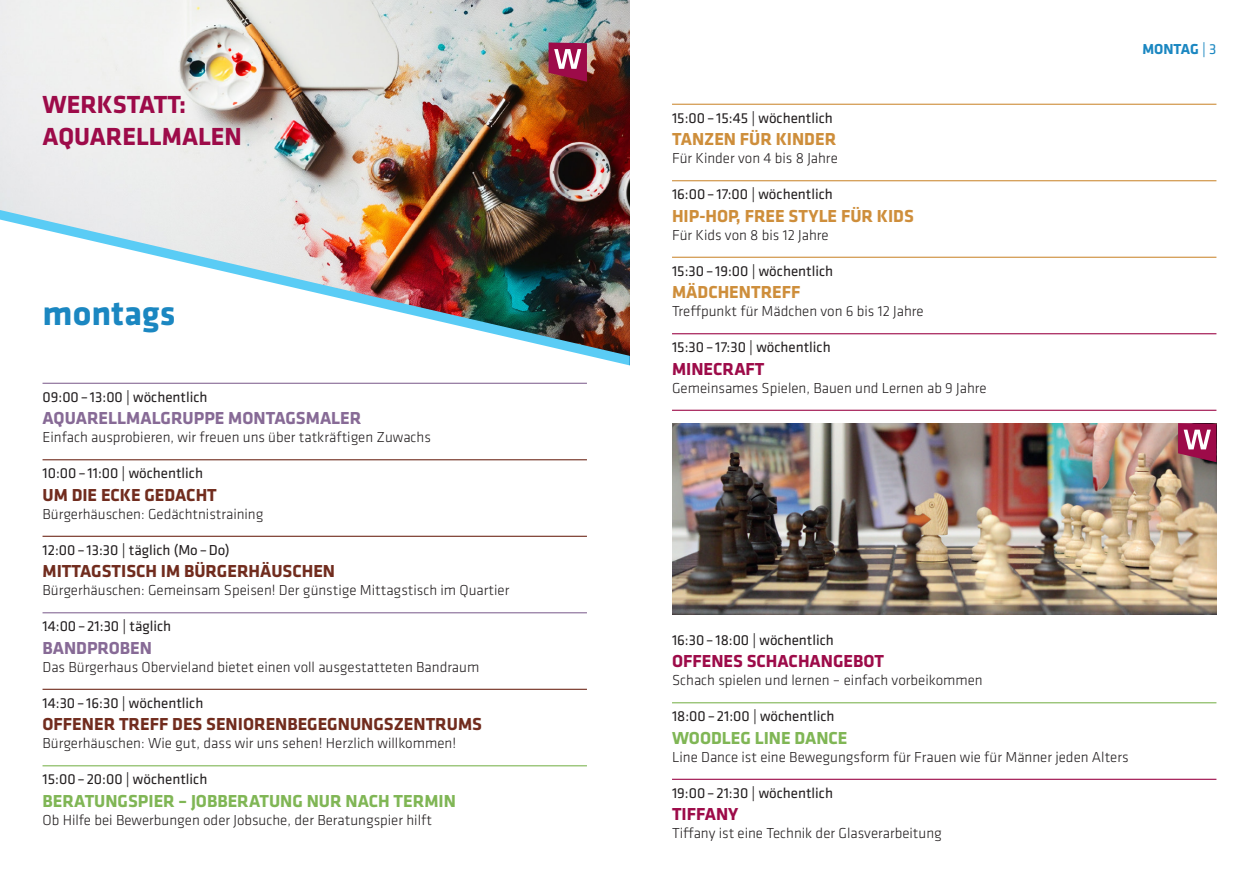
<style>
.page{position:relative;width:1259px;height:893px;background:#fff}
.page>*{position:absolute;margin:0;border:0;box-sizing:border-box;transform-origin:0 0}
.t1{font:700 36px "Klavika";color:#1b87c1}
.t2{font:700 25.65px "Klavika";color:#9d0b49}
.t3{font:700 18px "Klavika";color:#712c1e}
.t4{font:700 18px "Klavika";color:#80b655}
.t5{font:700 18px "Klavika";color:#ce8e3b}
.t6{font:700 18px "Klavika";color:#876a96}
.t7{font:700 18px "Klavika";color:#9d0b49}
.t8{font:300 15px "Klavika";color:#231f20}
.t9{font:15px "Klavika";color:#231f20}
.t10{font:700 15px "Klavika";color:#1b87c1}
.s1{font-weight:400}
</style>
<div class="page">
<img style="left:0;top:0;width:629px;height:210px">
<img style="left:0;top:210px;width:629px;height:10px">
<svg style="left:2px;top:220px;width:628px;height:394px"></svg>
<hr style="left:43px;top:383px;width:544px;height:1px;background:#876a96">
<hr style="left:43px;top:459px;width:544px;height:1px;background:#712c1e">
<hr style="left:43px;top:536px;width:544px;height:1px;background:#712c1e">
<hr style="left:43px;top:612px;width:544px;height:1px;background:#876a96">
<hr style="left:43px;top:689px;width:544px;height:1px;background:#712c1e">
<hr style="left:43px;top:765px;width:544px;height:1px;background:#80b655">
<hr style="left:672px;top:104px;width:544px;height:1px;background:#ce8e3b">
<hr style="left:672px;top:180px;width:544px;height:1px;background:#ce8e3b">
<hr style="left:672px;top:257px;width:544px;height:1px;background:#ce8e3b">
<hr style="left:672px;top:333px;width:544px;height:1px;background:#9d0b49">
<hr style="left:672px;top:410px;width:544px;height:1px;background:#9d0b49">
<hr style="left:672px;top:702px;width:544px;height:1px;background:#80b655">
<hr style="left:672px;top:779px;width:544px;height:1px;background:#9d0b49">
<img style="left:672px;top:423px;width:544px;height:191px">
<svg style="left:1178px;top:423px;width:38px;height:39px"></svg>
<svg style="left:548px;top:43px;width:39px;height:39px;background:#ac3e64"></svg>
<p class="t2" style="left:43px;top:86px;width:145px">WERKSTATT:</p>
<p class="t2" style="left:43px;top:118px;width:201px">AQUARELLMALEN</p>
<p class="t1" style="left:43px;top:287px;width:134px">montags</p>
<p class="t9" style="left:43px;top:387px;width:167px">09:00– 13:00 | wöchentlich</p>
<p class="t6" style="left:43px;top:405px;width:320px">AQUARELLMALGRUPPE MONTAGSMALER</p>
<p class="t8" style="left:43px;top:428px;width:390px">Einfach ausprobieren, wir freuen uns über tatkräftigen Zuwachs</p>
<p class="t9" style="left:43px;top:464px;width:162px">10:00– 11:00 | wöchentlich</p>
<p class="t3" style="left:43px;top:482px;width:176px">UM DIE ECKE GEDACHT</p>
<p class="t8" style="left:43px;top:505px;width:222px">Bürgerhäuschen: Gedächtnistraining</p>
<p class="t9" style="left:43px;top:540px;width:189px">12:00– 13:30 | täglich (Mo–Do)</p>
<p class="t3" style="left:43px;top:558px;width:294px">MITTAGSTISCH IM BÜRGERHÄUSCHEN</p>
<p class="t8" style="left:43px;top:581px;width:468px">Bürgerhäuschen: Gemeinsam Speisen! Der günstige Mittagstisch im Quartier</p>
<p class="t9" style="left:43px;top:617px;width:130px">14:00– 21:30 | täglich</p>
<p class="t6" style="left:43px;top:635px;width:111px">BANDPROBEN</p>
<p class="t8" style="left:43px;top:658px;width:438px">Das Bürgerhaus Obervieland bietet einen voll ausgestatteten Bandraum</p>
<p class="t9" style="left:43px;top:693px;width:162px">14:30– 16:30 | wöchentlich</p>
<p class="t3" style="left:43px;top:711px;width:441px">OFFENER TREFF DES SENIORENBEGEGNUNGSZENTRUMS</p>
<p class="t8" style="left:43px;top:734px;width:415px">Bürgerhäuschen: Wie gut, dass wir uns sehen! Herzlich willkommen!</p>
<p class="t9" style="left:43px;top:770px;width:166px">15:00– 20:00 | wöchentlich</p>
<p class="t4" style="left:43px;top:788px;width:415px">BERATUNGSPIER – JOBBERATUNG NUR NACH TERMIN</p>
<p class="t8" style="left:43px;top:811px;width:391px">Ob Hilfe bei Bewerbungen oder Jobsuche, der Beratungspier hilft</p>
<p class="t9" style="left:672px;top:108px;width:162px">15:00– 15:45 | wöchentlich</p>
<p class="t5" style="left:672px;top:126px;width:166px">TANZEN FÜR KINDER</p>
<p class="t8" style="left:672px;top:149px;width:167px">Für Kinder von 4 bis 8 Jahre</p>
<p class="t9" style="left:672px;top:185px;width:162px">16:00– 17:00 | wöchentlich</p>
<p class="t5" style="left:672px;top:203px;width:243px">HIP-HOP, FREE STYLE FÜR KIDS</p>
<p class="t8" style="left:672px;top:226px;width:158px">Für Kids von 8 bis 12 Jahre</p>
<p class="t9" style="left:672px;top:261px;width:163px">15:30– 19:00 | wöchentlich</p>
<p class="t5" style="left:672px;top:279px;width:130px">MÄDCHENTREFF</p>
<p class="t8" style="left:672px;top:302px;width:253px">Treffpunkt für Mädchen von 6 bis 12 Jahre</p>
<p class="t9" style="left:672px;top:338px;width:160px">15:30– 17:30 | wöchentlich</p>
<p class="t7" style="left:672px;top:356px;width:94px">MINECRAFT</p>
<p class="t8" style="left:672px;top:379px;width:316px">Gemeinsames Spielen, Bauen und Lernen ab 9 Jahre</p>
<p class="t10" style="left:1142px;top:38px;width:76px">MONTAG <span class="s1">| 3</span></p>
<p class="t9" style="left:672px;top:630px;width:163px">16:30– 18:00 | wöchentlich</p>
<p class="t7" style="left:672px;top:648px;width:213px">OFFENES SCHACHANGEBOT</p>
<p class="t8" style="left:672px;top:671px;width:312px">Schach spielen und lernen – einfach vorbeikommen</p>
<p class="t9" style="left:672px;top:707px;width:164px">18:00– 21:00 | wöchentlich</p>
<p class="t4" style="left:672px;top:725px;width:177px">WOODLEG LINE DANCE</p>
<p class="t8" style="left:672px;top:748px;width:458px">Line Dance ist eine Bewegungsform für Frauen wie für Männer jeden Alters</p>
<p class="t9" style="left:672px;top:783px;width:162px">19:00– 21:30 | wöchentlich</p>
<p class="t7" style="left:672px;top:801px;width:68px">TIFFANY</p>
<p class="t8" style="left:672px;top:824px;width:271px">Tiffany ist eine Technik der Glasverarbeitung</p>
</div>
